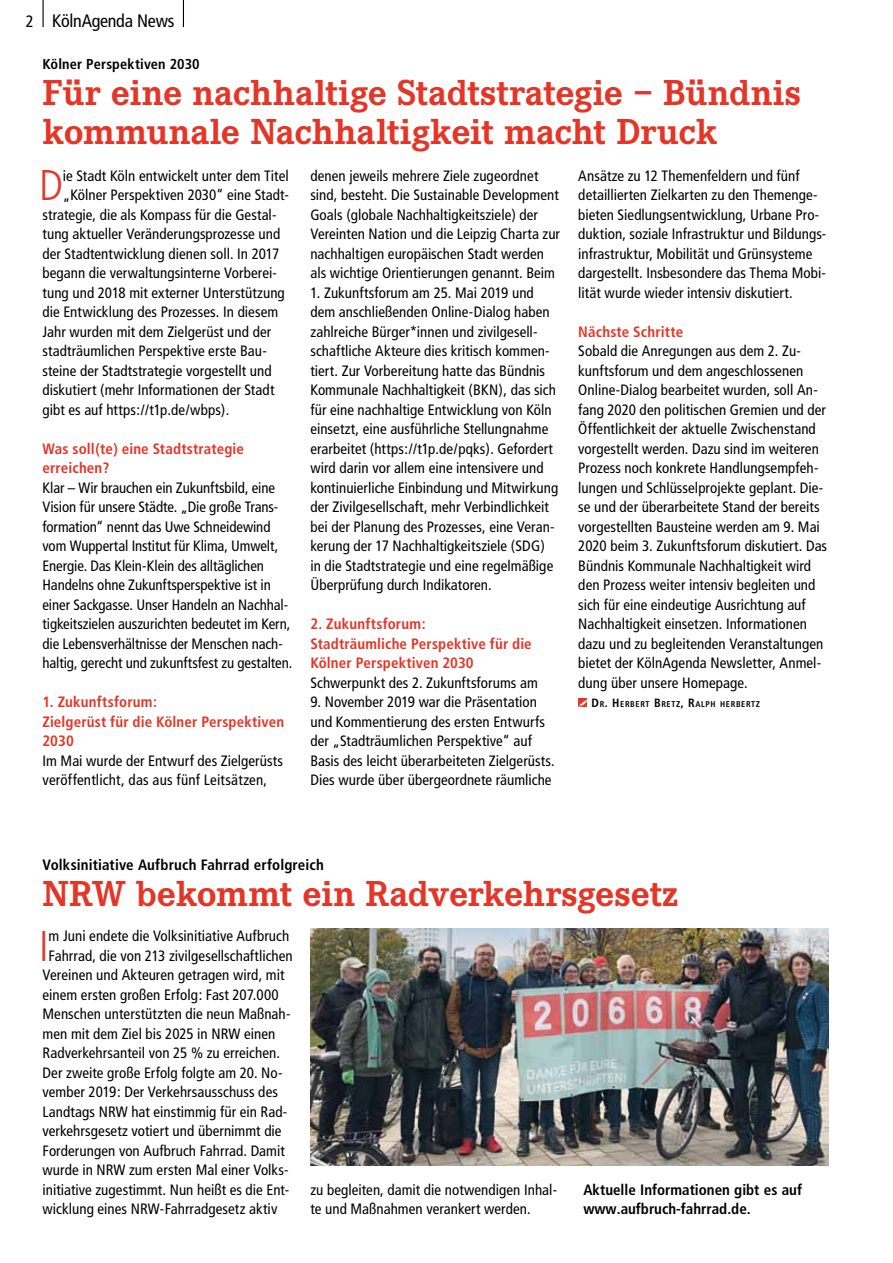
<style>
.page{position:relative;width:893px;height:1263px;background:#fff}
.page>*{position:absolute;margin:0;border:0;box-sizing:border-box;transform-origin:0 0}
.t1{font:300 condensed 42.9px "Frutiger";color:#e53527}
.t2{font:700 37.5px/39px "Corporate E";letter-spacing:-.005em;color:#e53527}
.t3{font:condensed 18px "Frutiger";letter-spacing:-.015em;color:#000}
.t4{font:condensed 15px/19.5px "Frutiger";letter-spacing:.005em;color:#000}
.t5{font:700 condensed 15px/19.5px "Frutiger";letter-spacing:.01em;color:#e53527}
.t6{font:700 condensed 15px/19.5px "Frutiger";color:#000}
.t7{font:700 condensed 14.4px "Frutiger";letter-spacing:.01em;color:#000}
.t8{font:700 condensed 8.4px "Frutiger";letter-spacing:.07em;color:#000}
.s1{font-size:16.5px}
.s2{font-size:12px}
</style>
<div class="page">
<svg style="left:43px;top:0;width:1px;height:27px"></svg>
<svg style="left:183px;top:0;width:1px;height:27px"></svg>
<svg style="left:578px;top:700px;width:9px;height:7px"></svg>
<img style="left:310px;top:929px;width:519px;height:236px">
<p class="t3" style="left:26px;top:10px;width:150px"><span class="s1">2</span> KölnAgenda News</p>
<p class="t7" style="left:43px;top:55px;width:159px">Kölner Perspektiven 2030</p>
<h2 class="t2" style="left:43px;top:73px;width:760px">Für eine nachhaltige Stadtstrategie – Bündnis kommunale Nachhaltigkeit macht Druck</h2>
<p class="t4" style="left:578px;top:166px;width:250px">Ansätze zu 12 Themenfeldern und fünf detaillierten Zielkarten zu den Themenge&shy;bieten Siedlungsentwicklung, Urbane Pro&shy;duktion, soziale Infrastruktur und Bildungs&shy;infrastruktur, Mobilität und Grünsysteme dargestellt. Insbesondere das Thema Mobi&shy;lität wurde wieder intensiv diskutiert.</p>
<p class="t5" style="left:578px;top:322px;width:106px">Nächste Schritte</p>
<p class="t4" style="left:578px;top:341px;width:250px">Sobald die Anregungen aus dem 2. Zu&shy;kunftsforum und dem angeschlossenen Online-Dialog bearbeitet wurden, soll An&shy;fang 2020 den politischen Gremien und der Öffentlichkeit der aktuelle Zwischenstand vorgestellt werden. Dazu sind im weiteren Prozess noch konkrete Handlungsempfeh&shy;lungen und Schlüsselprojekte geplant. Die&shy;se und der überarbeitete Stand der bereits vorgestellten Bausteine werden am 9. Mai 2020 beim 3. Zukunftsforum diskutiert. Das Bündnis Kommunale Nachhaltigkeit wird den Prozess weiter intensiv begleiten und sich für eine eindeutige Ausrichtung auf Nachhaltigkeit einsetzen. Informationen dazu und zu begleitenden Veranstaltungen bietet der KölnAgenda Newsletter, Anmel&shy;dung über unsere Homepage.</p>
<p class="t8" style="left:591px;top:699px;width:170px"><span class="s2">D</span>R<span class="s2">. H</span>ERBERT <span class="s2">B</span> RETZ<span class="s2">, R</span>ALPH HERBERTZ</p>
<h1 class="t1" style="left:39px;top:161px;width:25px">D</h1>
<p class="t4" style="left:63px;top:166px;width:227px">ie Stadt Köln entwickelt unter dem Titel</p>
<p class="t4" style="left:310px;top:166px;width:251px">denen jeweils mehrere Ziele zugeordnet sind, besteht. Die Sustainable Development Goals (globale Nachhaltigkeitsziele) der Vereinten Nation und die Leipzig Charta zur nachhaltigen europäischen Stadt werden als wichtige Orientierungen genannt. Beim</p>
<p class="t4" style="left:310px;top:283px;width:249px">1. Zukunftsforum am 25. Mai 2019 und dem anschließenden Online-Dialog haben zahlreiche Bürger*innen und zivilgesell&shy;schaftliche Akteure dies kritisch kommen&shy;tiert. Zur Vorbereitung hatte das Bündnis Kommunale Nachhaltigkeit (BKN), das sich für eine nachhaltige Entwicklung von Köln einsetzt, eine ausführliche Stellungnahme erarbeitet (https://t1p.de/pqks). Gefordert wird darin vor allem eine intensivere und kontinuierliche Einbindung und Mitwirkung der Zivilgesellschaft, mehr Verbindlichkeit bei der Planung des Prozesses, eine Veran&shy;kerung der 17 Nachhaltigkeitsziele (SDG) in die Stadtstrategie und eine regelmäßige Überprüfung durch Indikatoren.</p>
<p class="t5" style="left:310px;top:614px;width:223px">2. Zukunftsforum:<br>Stadträumliche Perspektive für die<br>Kölner Perspektiven 2030</p>
<p class="t4" style="left:310px;top:673px;width:229px">Schwerpunkt des 2. Zukunftsforums am</p>
<p class="t4" style="left:310px;top:692px;width:246px">9. November 2019 war die Präsentation und Kommentierung des ersten Entwurfs der „Stadträumlichen Perspektive“ auf Basis des leicht überarbeiteten Zielgerüsts.<br>Dies wurde über übergeordnete räumliche</p>
<p class="t4" style="left:63px;top:185px;width:227px">„Kölner Perspektiven 2030“ eine Stadt-</p>
<p class="t4" style="left:43px;top:205px;width:236px">strategie, die als Kompass für die Gestal-</p>
<p class="t4" style="left:43px;top:224px;width:239px">tung aktueller Veränderungsprozesse und</p>
<p class="t4" style="left:43px;top:244px;width:238px">der Stadtentwicklung dienen soll. In 2017</p>
<p class="t4" style="left:43px;top:263px;width:236px">begann die verwaltungsinterne Vorberei-</p>
<p class="t4" style="left:43px;top:283px;width:244px">tung und 2018 mit externer Unterstützung</p>
<p class="t4" style="left:43px;top:302px;width:237px">die Entwicklung des Prozesses. In diesem</p>
<p class="t4" style="left:43px;top:322px;width:230px">Jahr wurden mit dem Zielgerüst und der</p>
<p class="t4" style="left:43px;top:341px;width:225px">stadträumlichen Perspektive erste Bau-</p>
<p class="t4" style="left:43px;top:361px;width:231px">steine der Stadtstrategie vorgestellt und</p>
<p class="t4" style="left:43px;top:380px;width:233px">diskutiert (mehr Informationen der Stadt</p>
<p class="t4" style="left:43px;top:400px;width:188px">gibt es auf https://t1p.de/wbps).</p>
<p class="t5" style="left:43px;top:439px;width:203px">Was soll(te) eine Stadtstrategie erreichen?</p>
<p class="t4" style="left:43px;top:478px;width:251px">Klar – Wir brauchen ein Zukunftsbild, eine Vision für unsere Städte. „Die große Trans&shy;formation“ nennt das Uwe Schneidewind vom Wuppertal Institut für Klima, Umwelt, Energie. Das Klein-Klein des alltäglichen Handelns ohne Zukunftsperspektive ist in einer Sackgasse. Unser Handeln an Nachhal&shy;tigkeitszielen auszurichten bedeutet im Kern, die Lebensverhältnisse der Menschen nach&shy;haltig, gerecht und zukunftsfest zu gestalten.</p>
<p class="t5" style="left:43px;top:692px;width:243px">1. Zukunftsforum:<br>Zielgerüst für die Kölner Perspektiven<br>2030</p>
<p class="t4" style="left:43px;top:751px;width:242px">Im Mai wurde der Entwurf des Zielgerüsts veröffentlicht, das aus fünf Leitsätzen,</p>
<p class="t6" style="left:43px;top:855px;width:283px">Volksinitiative Aufbruch Fahrrad erfolgreich</p>
<h2 class="t2" style="left:43px;top:874px;width:637px">NRW bekommt ein Radverkehrsgesetz</h2>
<h1 class="t1" style="left:39px;top:922px;width:11px">I</h1>
<p class="t4" style="left:49px;top:926px;width:242px">m Juni endete die Volksinitiative Aufbruch</p>
<p class="t4" style="left:49px;top:946px;width:246px">Fahrrad, die von 213 zivilgesellschaftlichen</p>
<p class="t4" style="left:43px;top:965px;width:243px">Vereinen und Akteuren getragen wird, mit</p>
<p class="t4" style="left:43px;top:985px;width:238px">einem ersten großen Erfolg: Fast 207.000</p>
<p class="t4" style="left:43px;top:1004px;width:249px">Menschen unterstützten die neun Maßnah-</p>
<p class="t4" style="left:43px;top:1024px;width:234px">men mit dem Ziel bis 2025 in NRW einen</p>
<p class="t4" style="left:43px;top:1043px;width:239px">Radverkehrsanteil von 25 % zu erreichen.</p>
<p class="t4" style="left:43px;top:1063px;width:239px">Der zweite große Erfolg folgte am 20. No--</p>
<p class="t4" style="left:43px;top:1082px;width:237px">vember 2019: Der Verkehrsausschuss des</p>
<p class="t4" style="left:43px;top:1102px;width:246px">Landtags NRW hat einstimmig für ein Rad-</p>
<p class="t4" style="left:43px;top:1121px;width:241px">verkehrsgesetz votiert und übernimmt die</p>
<p class="t4" style="left:43px;top:1141px;width:244px">Forderungen von Aufbruch Fahrrad. Damit</p>
<p class="t4" style="left:43px;top:1160px;width:247px">wurde in NRW zum ersten Mal einer Volks-</p>
<p class="t4" style="left:43px;top:1180px;width:248px">initiative zugestimmt. Nun heißt es die Ent-</p>
<p class="t4" style="left:43px;top:1199px;width:236px">wicklung eines NRW-Fahrradgesetz aktiv</p>
<p class="t4" style="left:310px;top:1180px;width:248px">zu begleiten, damit die notwendigen Inhal&shy;te und Maßnahmen verankert werden.</p>
<p class="t6" style="left:583px;top:1180px;width:220px">Aktuelle Informationen gibt es auf www.aufbruch-fahrrad.de.</p>
</div>
